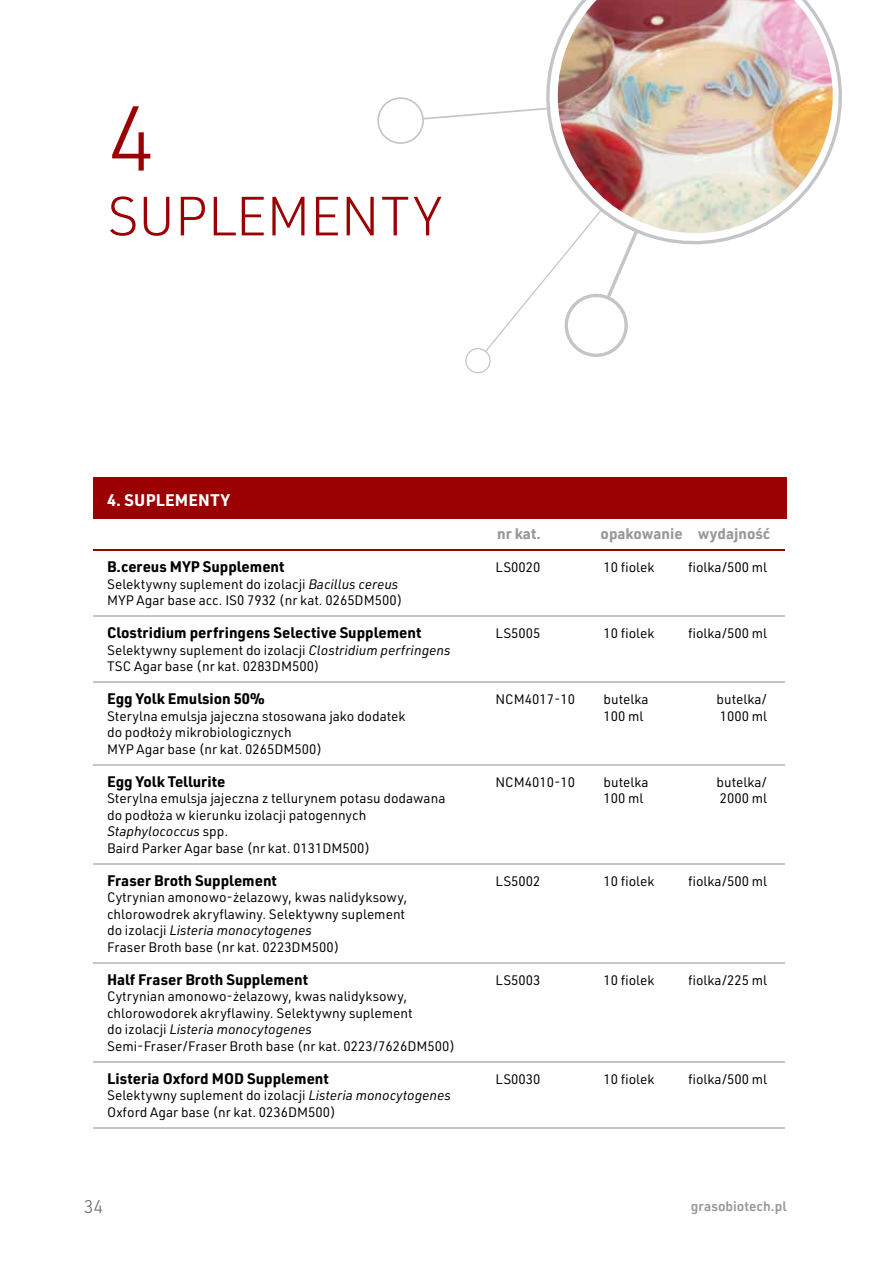
<style>
.page{position:relative;width:893px;height:1263px;background:#fff}
.page>*{position:absolute;margin:0;border:0;box-sizing:border-box;transform-origin:0 0}
.t1{font:300 90px "URWDIN";color:#9b0003}
.t2{font:300 54px "URWDIN";letter-spacing:-.01em;color:#9b0003}
.t3{font:300 18px "URWDIN";color:#68676c}
.t4{font:700 16.5px "URWDIN";letter-spacing:.01em;color:#fff}
.t5{font:700 15px "URWDIN";color:#000}
.t6{font:700 15px "URWDIN";color:#98989c}
.t7{font:13.5px/16.5px "URWDIN";color:#000}
.t8{font:600 13.5px "URWDIN";color:#98989c}
.s1{font-style:italic}
</style>
<div class="page">
<svg style="left:377px;top:97px;width:251px;height:277px"></svg>
<svg style="left:530px;top:39px;width:312px;height:226px"></svg>
<hr style="left:94px;top:615px;width:691px;height:2px;background:#c3c5c8">
<hr style="left:94px;top:681px;width:691px;height:2px;background:#c3c5c8">
<hr style="left:94px;top:764px;width:691px;height:1px;background:#c3c5c8">
<hr style="left:94px;top:863px;width:691px;height:1px;background:#c3c5c8">
<hr style="left:94px;top:962px;width:691px;height:1px;background:#c3c5c8">
<hr style="left:94px;top:1061px;width:691px;height:1px;background:#c3c5c8">
<hr style="left:94px;top:1127px;width:691px;height:1px;background:#c3c5c8">
<img style="left:558px;top:0;width:275px;height:233px">
<div style="left:94px;top:477px;width:693px;height:41px;background:#9b0003"></div>
<hr style="left:94px;top:549px;width:691px;height:1px;background:#9b0003">
<h1 class="t1" style="left:107px;top:80px;width:50px">4</h1>
<h2 class="t2" style="left:107px;top:181px;width:336px">SUPLEMENTY</h2>
<p class="t4" style="left:107px;top:488px;width:124px">4. SUPLEMENTY</p>
<p class="t6" style="left:497px;top:523px;width:45px">nr kat.</p>
<p class="t6" style="left:601px;top:523px;width:171px">opakowanie wydajność</p>
<p class="t5" style="left:107px;top:556px;width:179px">B.cereus MYP Supplement</p>
<p class="t7" style="left:496px;top:559px;width:46px">LS0020</p>
<p class="t7" style="left:604px;top:559px;width:52px">10 fiolek</p>
<p class="t7" style="left:688px;top:559px;width:81px">fiolka/500 ml</p>
<p class="t7" style="left:107px;top:575px;width:297px">Selektywny suplement do izolacji <span class="s1">Bacillus cereus<br></span>MYP Agar base acc. IS0 7932 (nr kat. 0265DM500)</p>
<p class="t5" style="left:107px;top:622px;width:316px">Clostridium perfringens Selective Supplement</p>
<p class="t7" style="left:496px;top:625px;width:46px">LS5005</p>
<p class="t7" style="left:604px;top:625px;width:52px">10 fiolek</p>
<p class="t7" style="left:688px;top:625px;width:81px">fiolka/500 ml</p>
<p class="t7" style="left:107px;top:641px;width:345px">Selektywny suplement do izolacji <span class="s1">Clostridium perfringens<br></span>TSC Agar base (nr kat. 0283DM500)</p>
<p class="t5" style="left:107px;top:688px;width:159px">Egg Yolk Emulsion 50%</p>
<p class="t7" style="left:496px;top:691px;width:81px">NCM4017-10</p>
<p class="t7" style="left:604px;top:691px;width:46px">butelka</p>
<p class="t7" style="left:717px;top:691px;width:52px">butelka/</p>
<p class="t7" style="left:107px;top:707px;width:300px">Sterylna emulsja jajeczna stosowana jako dodatek</p>
<p class="t7" style="left:604px;top:707px;width:41px">100 ml</p>
<p class="t7" style="left:720px;top:707px;width:49px">1000 ml</p>
<p class="t7" style="left:107px;top:724px;width:217px">do podłoży mikrobiologicznych<br>MYP Agar base (nr kat. 0265DM500)</p>
<p class="t5" style="left:107px;top:771px;width:120px">Egg Yolk Tellurite</p>
<p class="t7" style="left:496px;top:773px;width:81px">NCM4010-10</p>
<p class="t7" style="left:604px;top:773px;width:46px">butelka</p>
<p class="t7" style="left:717px;top:773px;width:52px">butelka/</p>
<p class="t7" style="left:107px;top:790px;width:340px">Sterylna emulsja jajeczna z tellurynem potasu dodawana</p>
<p class="t7" style="left:604px;top:790px;width:41px">100 ml</p>
<p class="t7" style="left:720px;top:790px;width:49px">2000 ml</p>
<p class="t7" style="left:107px;top:806px;width:265px">do podłoża w kierunku izolacji patogennych<br><span class="s1">Staphylococcus</span> spp.<br>Baird Parker Agar base (nr kat. 0131DM500)</p>
<p class="t5" style="left:107px;top:870px;width:171px">Fraser Broth Supplement</p>
<p class="t7" style="left:496px;top:872px;width:46px">LS5002</p>
<p class="t7" style="left:604px;top:872px;width:52px">10 fiolek</p>
<p class="t7" style="left:688px;top:872px;width:81px">fiolka/500 ml</p>
<p class="t7" style="left:107px;top:889px;width:302px">Cytrynian amonowo-żelazowy, kwas nalidyksowy, chlorowodrek akryflawiny. Selektywny suplement do izolacji <span class="s1">Listeria monocytogenes<br></span>Fraser Broth base (nr kat. 0223DM500)</p>
<p class="t5" style="left:107px;top:969px;width:203px">Half Fraser Broth Supplement</p>
<p class="t7" style="left:496px;top:971px;width:46px">LS5003</p>
<p class="t7" style="left:604px;top:971px;width:52px">10 fiolek</p>
<p class="t7" style="left:688px;top:971px;width:81px">fiolka/225 ml</p>
<p class="t7" style="left:107px;top:988px;width:350px">Cytrynian amonowo-żelazowy, kwas nalidyksowy, chlorowodorek akryflawiny. Selektywny suplement<br>do izolacji <span class="s1">Listeria monocytogenes<br></span>Semi-Fraser/Fraser Broth base (nr kat. 0223/7626DM500)</p>
<p class="t5" style="left:107px;top:1068px;width:223px">Listeria Oxford MOD Supplement</p>
<p class="t7" style="left:496px;top:1070px;width:46px">LS0030</p>
<p class="t7" style="left:604px;top:1070px;width:52px">10 fiolek</p>
<p class="t7" style="left:688px;top:1070px;width:81px">fiolka/500 ml</p>
<p class="t7" style="left:107px;top:1087px;width:345px">Selektywny suplement do izolacji <span class="s1">Listeria monocytogenes<br></span>Oxford Agar base (nr kat. 0236DM500)</p>
<h3 class="t3" style="left:84px;top:1195px;width:21px">34</h3>
<p class="t8" style="left:691px;top:1197px;width:97px">grasobiotech.pl</p>
</div>
